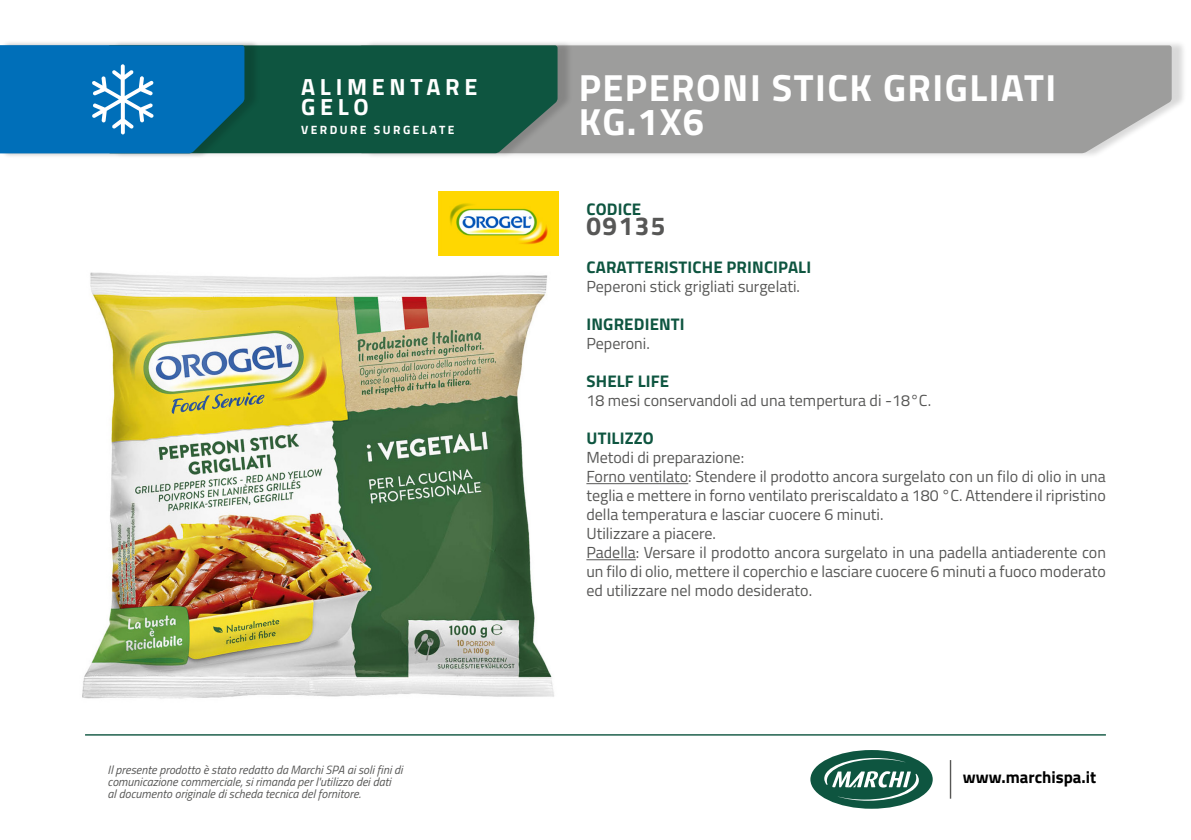
<style>
.page{position:relative;width:1191px;height:840px;background:#fff}
.page>*{position:absolute;margin:0;border:0;box-sizing:border-box;transform-origin:0 0}
.t1{font:700 37.8px/34.2px "Titillium Web";letter-spacing:.04em;color:#fff}
.t2{font:700 26px "Titillium Web";letter-spacing:.06em;color:#575756}
.t3{font:700 23.4px "Titillium Web";letter-spacing:.2em;color:#fff}
.t4{font:700 16.8px "Titillium Web";letter-spacing:.01em;color:#0e5540}
.t5{font:700 16.8px "Titillium Web";color:#000}
.t6{font:16px/19px "Titillium Web";color:#575756;text-align:justify}
.t7{font:italic 12px/12px "Titillium Web";color:#575756}
.t8{font:700 12px "Titillium Web";letter-spacing:.2em;color:#fff}
</style>
<div class="page">
<img style="left:82px;top:272px;width:472px;height:427px">
<hr style="left:586px;top:483px;width:102px;height:1px;background:#575756">
<hr style="left:586px;top:559px;width:50px;height:1px;background:#575756">
<div style="left:364px;top:40px;width:823px;height:119px;background:#000;opacity:.15"></div>
<div style="left:573px;top:45px;width:598px;height:108px;background:#9d9d9c"></div>
<div style="left:112px;top:40px;width:461px;height:119px;background:#000;opacity:.15"></div>
<div style="left:260px;top:45px;width:297px;height:108px;background:#0e5540"></div>
<div style="left:0;top:40px;width:260px;height:119px;background:#000;opacity:.15"></div>
<svg style="left:0;top:45px;width:244px;height:108px;background:#0c73b5"></svg>
<img style="left:438px;top:191px;width:120px;height:64px">
<hr style="left:949px;top:759px;width:2px;height:39px;background:#575756">
<div style="left:810px;top:749px;width:122px;height:59px;background:#0e5540;border-radius:50%"></div>
<svg style="left:824px;top:757px;width:95px;height:43px"></svg>
<hr style="left:85px;top:733px;width:1021px;height:2px;background:#0e5540">
<p class="t3" style="left:301px;top:69px;width:178px">ALIMENTARE</p>
<p class="t3" style="left:301px;top:89px;width:69px">GELO</p>
<p class="t8" style="left:301px;top:121px;width:155px">VERDURE SURGELATE</p>
<p class="t7" style="left:108px;top:762px;width:296px">Il presente prodotto è stato redatto da Marchi SPA ai soli fini di comunicazione commerciale, si rimanda per l'utilizzo dei dati<br>al documento originale di scheda tecnica del fornitore.</p>
<p class="t1" style="left:578px;top:69px;width:479px">PEPERONI STICK GRIGLIATI<br>KG.1X6</p>
<p class="t4" style="left:586px;top:196px;width:56px">CODICE</p>
<p class="t2" style="left:586px;top:206px;width:81px">09135</p>
<p class="t4" style="left:586px;top:254px;width:226px">CARATTERISTICHE PRINCIPALI</p>
<p class="t6" style="left:586px;top:276px;width:215px">Peperoni stick grigliati surgelati.</p>
<p class="t4" style="left:586px;top:311px;width:100px">INGREDIENTI</p>
<p class="t6" style="left:586px;top:333px;width:65px">Peperoni.</p>
<p class="t4" style="left:586px;top:368px;width:84px">SHELF LIFE</p>
<p class="t6" style="left:586px;top:390px;width:346px">18 mesi conservandoli ad una tempertura di -18°C.</p>
<p class="t4" style="left:586px;top:425px;width:69px">UTILIZZO</p>
<p class="t6" style="left:586px;top:447px;width:159px">Metodi di preparazione:</p>
<p class="t6" style="left:586px;top:466px;width:521px">Forno ventilato: Stendere il prodotto ancora surgelato con un filo di olio in una teglia e mettere in forno ventilato preriscaldato a 180 °C. Attendere il ripristino della temperatura e lasciar cuocere 6 minuti.</p>
<p class="t6" style="left:586px;top:523px;width:131px">Utilizzare a piacere.</p>
<p class="t6" style="left:586px;top:542px;width:521px">Padella: Versare il prodotto ancora surgelato in una padella antiaderente con un filo di olio, mettere il coperchio e lasciare cuocere 6 minuti a fuoco moderato ed utilizzare nel modo desiderato.</p>
<p class="t5" style="left:963px;top:764px;width:135px">www.marchispa.it</p>
</div>
